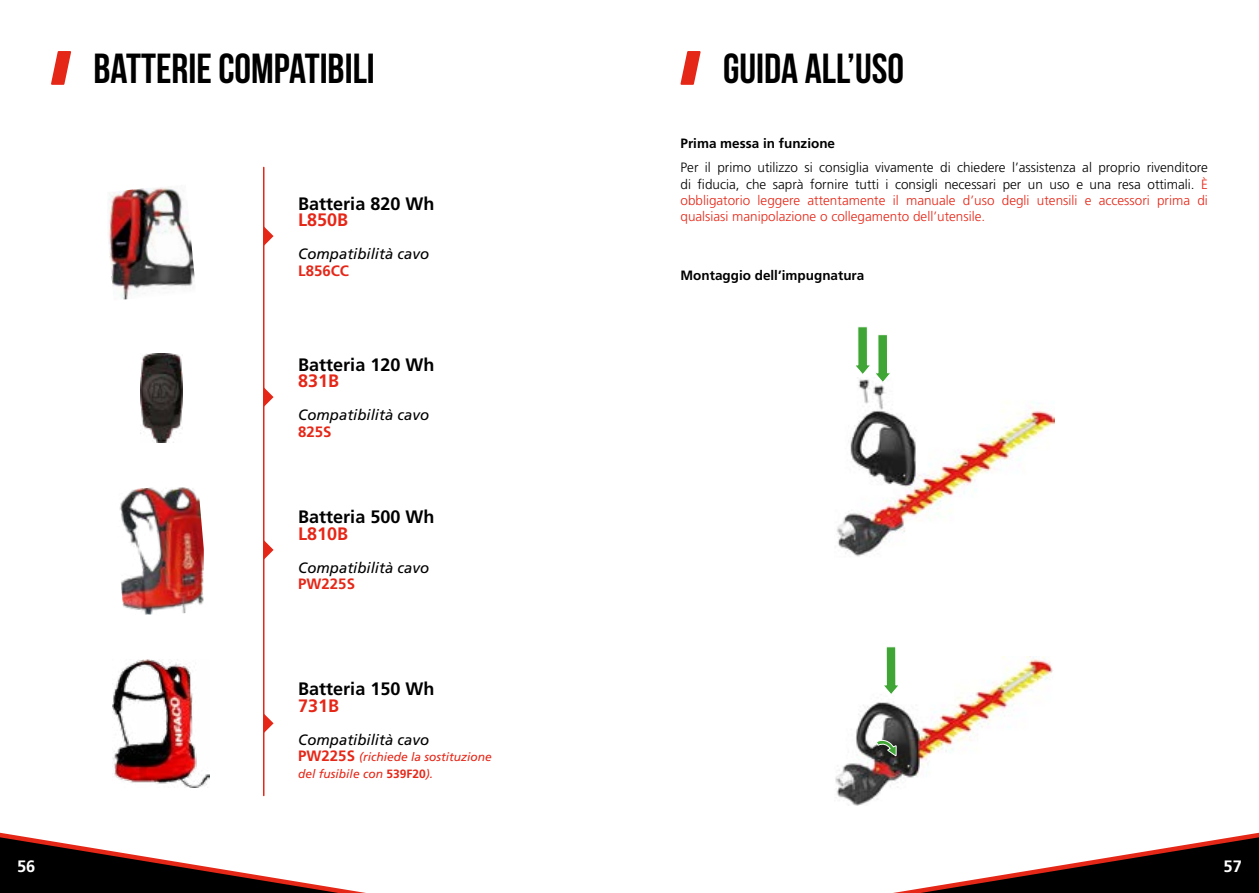
<style>
.page{position:relative;width:1259px;height:893px;background:#fff}
.page>*{position:absolute;margin:0;border:0;box-sizing:border-box;transform-origin:0 0}
.t1{font:700 42px "Bebas Neue";color:#000}
.t2{font:700 18px "Frutiger Pro";color:#000}
.t3{font:700 18px "Frutiger Pro";color:#e52718}
.t4{font:700 16.5px "Frutiger Pro";color:#fff}
.t5{font:italic 15px "Frutiger Pro";color:#000}
.t6{font:700 15px "Frutiger Pro";color:#e52718}
.t7{font:300 13.5px/16.2px "Frutiger Pro";color:#000;text-align:justify}
.t8{font:700 13.5px "Frutiger Pro";color:#000}
.t9{font:italic 12px/16.5px "Frutiger Pro";color:#e52718}
.s1{font-weight:700;font-style:normal;font-size:15px}
.s2{font-weight:700;font-style:normal}
.s3{color:#e52718}
</style>
<div class="page">
<svg style="left:893px;top:832px;width:366px;height:61px"></svg>
<svg style="left:0;top:832px;width:366px;height:61px"></svg>
<img style="left:835px;top:657px;width:218px;height:148px">
<svg style="left:875px;top:739px;width:22px;height:18px"></svg>
<svg style="left:882px;top:646px;width:17px;height:50px"></svg>
<img style="left:837px;top:384px;width:217px;height:173px">
<svg style="left:856px;top:326px;width:34px;height:58px"></svg>
<svg style="left:680px;top:51px;width:20px;height:34px"></svg>
<hr style="left:263px;top:167px;width:1px;height:628px;background:#e52718">
<img style="left:140px;top:354px;width:42px;height:88px">
<svg style="left:264px;top:387px;width:9px;height:20px"></svg>
<img style="left:119px;top:487px;width:85px;height:128px">
<svg style="left:264px;top:540px;width:9px;height:20px"></svg>
<img style="left:112px;top:659px;width:98px;height:128px">
<svg style="left:264px;top:713px;width:9px;height:20px"></svg>
<svg style="left:264px;top:226px;width:9px;height:20px"></svg>
<img style="left:108px;top:187px;width:87px;height:113px">
<svg style="left:51px;top:51px;width:20px;height:34px"></svg>
<h1 class="t1" style="left:94px;top:45px;width:283px">BATTERIE COMPATIBILI</h1>
<h1 class="t1" style="left:723px;top:45px;width:183px">GUIDA ALL’USO</h1>
<h2 class="t2" style="left:298px;top:193px;width:138px">Batteria 820 Wh</h2>
<h2 class="t3" style="left:298px;top:209px;width:52px">L850B</h2>
<p class="t5" style="left:298px;top:245px;width:132px">Compatibilità cavo</p>
<p class="t6" style="left:298px;top:262px;width:52px">L856CC</p>
<h2 class="t2" style="left:298px;top:354px;width:138px">Batteria 120 Wh</h2>
<h2 class="t3" style="left:298px;top:370px;width:43px">831B</h2>
<p class="t5" style="left:298px;top:406px;width:132px">Compatibilità cavo</p>
<p class="t6" style="left:298px;top:423px;width:35px">825S</p>
<h2 class="t2" style="left:298px;top:507px;width:138px">Batteria 500 Wh</h2>
<h2 class="t3" style="left:298px;top:523px;width:52px">L810B</h2>
<p class="t5" style="left:298px;top:559px;width:132px">Compatibilità cavo</p>
<p class="t6" style="left:298px;top:575px;width:58px">PW225S</p>
<h2 class="t2" style="left:298px;top:678px;width:138px">Batteria 150 Wh</h2>
<h2 class="t3" style="left:298px;top:695px;width:43px">731B</h2>
<p class="t5" style="left:298px;top:731px;width:132px">Compatibilità cavo</p>
<p class="t9" style="left:298px;top:749px;width:195px"><span class="s1">PW225S</span> (richiede la sostituzione del fusibile con <span class="s2">539F20</span>).</p>
<p class="t8" style="left:680px;top:135px;width:156px">Prima messa in funzione</p>
<p class="t7" style="left:680px;top:160px;width:529px">Per il primo utilizzo si consiglia vivamente di chiedere l’assistenza al proprio rivenditore di fiducia, che saprà fornire tutti i consigli necessari per un uso e una resa ottimali. <span class="s3">È obbligatorio leggere attentamente il manuale d’uso degli utensili e accessori prima di qualsiasi manipolazione o collegamento dell’utensile.</span></p>
<p class="t8" style="left:680px;top:267px;width:185px">Montaggio dell’impugnatura</p>
<p class="t4" style="left:17px;top:856px;width:20px">56</p>
<p class="t4" style="left:1223px;top:856px;width:20px">57</p>
</div>
